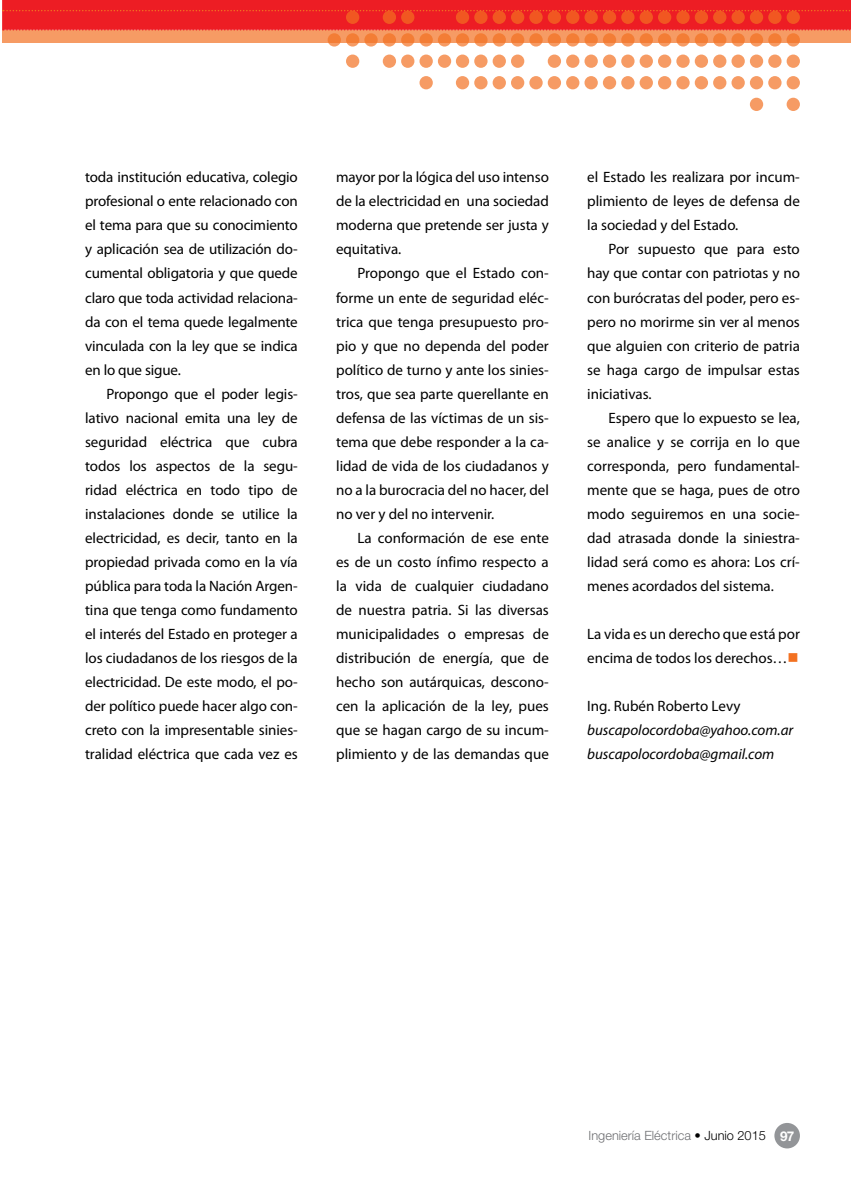
<style>
.page{position:relative;width:851px;height:1191px;background:#fff}
.page>*{position:absolute;margin:0;border:0;box-sizing:border-box;transform-origin:0 0}
.t1{font:15px/24px "Myriad Pro";color:#000;text-align:justify}
.t2{font:italic 15px/24px "Myriad Pro";color:#000}
.t3{font:300 12.75px "Helvetica Neue LT Std";color:#6d6e71}
.s1{color:#f37121}
.s2{color:#000}
.s3{font-weight:700;font-size:13.5px;color:#fff}
</style>
<div class="page">
<div style="left:774px;top:1123px;width:25px;height:25px;background:#939598;border-radius:50%"></div>
<div style="left:2px;top:30px;width:848px;height:13px;background:#f69b64"></div>
<svg style="left:2px;top:0;width:849px;height:31px;background:#ed2326"></svg>
<svg style="left:786px;top:33px;width:13px;height:14px"></svg>
<div style="left:768px;top:11px;width:13px;height:13px;background:#f15721;border-radius:50%"></div>
<svg style="left:749px;top:11px;width:14px;height:13px"></svg>
<svg style="left:786px;top:55px;width:13px;height:13px"></svg>
<svg style="left:786px;top:76px;width:13px;height:13px"></svg>
<svg style="left:786px;top:11px;width:13px;height:13px"></svg>
<div style="left:713px;top:11px;width:13px;height:13px;background:#f15721;border-radius:50%"></div>
<div style="left:694px;top:11px;width:14px;height:13px;background:#f15721;border-radius:50%"></div>
<div style="left:731px;top:11px;width:13px;height:13px;background:#f15721;border-radius:50%"></div>
<div style="left:658px;top:11px;width:13px;height:13px;background:#f15721;border-radius:50%"></div>
<svg style="left:639px;top:11px;width:13px;height:13px"></svg>
<div style="left:676px;top:11px;width:13px;height:13px;background:#f15721;border-radius:50%"></div>
<svg style="left:602px;top:11px;width:14px;height:13px"></svg>
<div style="left:584px;top:11px;width:13px;height:13px;background:#f15721;border-radius:50%"></div>
<div style="left:621px;top:11px;width:13px;height:13px;background:#f15721;border-radius:50%"></div>
<div style="left:547px;top:11px;width:14px;height:13px;background:#f15721;border-radius:50%"></div>
<div style="left:529px;top:11px;width:13px;height:13px;background:#f15721;border-radius:50%"></div>
<div style="left:511px;top:11px;width:13px;height:13px;background:#f15721;border-radius:50%"></div>
<svg style="left:492px;top:11px;width:14px;height:13px"></svg>
<div style="left:474px;top:11px;width:13px;height:13px;background:#f15721;border-radius:50%"></div>
<div style="left:456px;top:11px;width:13px;height:13px;background:#f15721;border-radius:50%"></div>
<div style="left:566px;top:11px;width:13px;height:13px;background:#f15721;border-radius:50%"></div>
<svg style="left:768px;top:33px;width:13px;height:14px"></svg>
<svg style="left:749px;top:33px;width:14px;height:14px"></svg>
<svg style="left:713px;top:33px;width:13px;height:14px"></svg>
<svg style="left:694px;top:33px;width:14px;height:14px"></svg>
<svg style="left:731px;top:33px;width:13px;height:14px"></svg>
<svg style="left:658px;top:33px;width:13px;height:14px"></svg>
<svg style="left:639px;top:33px;width:13px;height:14px"></svg>
<svg style="left:676px;top:33px;width:13px;height:14px"></svg>
<svg style="left:602px;top:33px;width:14px;height:14px"></svg>
<svg style="left:584px;top:33px;width:13px;height:14px"></svg>
<svg style="left:621px;top:33px;width:13px;height:14px"></svg>
<svg style="left:547px;top:33px;width:14px;height:14px"></svg>
<svg style="left:529px;top:33px;width:13px;height:14px"></svg>
<svg style="left:511px;top:33px;width:13px;height:14px"></svg>
<svg style="left:492px;top:33px;width:14px;height:14px"></svg>
<svg style="left:474px;top:33px;width:13px;height:14px"></svg>
<svg style="left:456px;top:33px;width:13px;height:14px"></svg>
<svg style="left:566px;top:33px;width:13px;height:14px"></svg>
<svg style="left:438px;top:33px;width:13px;height:14px"></svg>
<svg style="left:419px;top:33px;width:14px;height:14px"></svg>
<svg style="left:401px;top:33px;width:13px;height:14px"></svg>
<svg style="left:364px;top:33px;width:13px;height:14px"></svg>
<svg style="left:346px;top:33px;width:13px;height:14px"></svg>
<div style="left:346px;top:11px;width:13px;height:13px;background:#f15721;border-radius:50%"></div>
<svg style="left:382px;top:33px;width:14px;height:14px"></svg>
<div style="left:401px;top:11px;width:13px;height:13px;background:#f15721;border-radius:50%"></div>
<div style="left:382px;top:11px;width:14px;height:13px;background:#f15721;border-radius:50%"></div>
<svg style="left:327px;top:33px;width:14px;height:14px"></svg>
<div style="left:768px;top:76px;width:13px;height:13px;background:#f69b64;border-radius:50%"></div>
<svg style="left:749px;top:76px;width:14px;height:13px"></svg>
<svg style="left:749px;top:98px;width:14px;height:13px"></svg>
<div style="left:713px;top:76px;width:13px;height:13px;background:#f69b64;border-radius:50%"></div>
<svg style="left:694px;top:76px;width:14px;height:13px"></svg>
<svg style="left:731px;top:76px;width:13px;height:13px"></svg>
<div style="left:658px;top:76px;width:13px;height:13px;background:#f69b64;border-radius:50%"></div>
<svg style="left:639px;top:76px;width:13px;height:13px"></svg>
<svg style="left:676px;top:76px;width:13px;height:13px"></svg>
<svg style="left:602px;top:76px;width:14px;height:13px"></svg>
<svg style="left:584px;top:76px;width:13px;height:13px"></svg>
<div style="left:621px;top:76px;width:13px;height:13px;background:#f69b64;border-radius:50%"></div>
<svg style="left:547px;top:76px;width:14px;height:13px"></svg>
<svg style="left:529px;top:76px;width:13px;height:13px"></svg>
<div style="left:511px;top:76px;width:13px;height:13px;background:#f69b64;border-radius:50%"></div>
<svg style="left:492px;top:76px;width:14px;height:13px"></svg>
<div style="left:474px;top:76px;width:13px;height:13px;background:#f69b64;border-radius:50%"></div>
<svg style="left:456px;top:76px;width:13px;height:13px"></svg>
<div style="left:566px;top:76px;width:13px;height:13px;background:#f69b64;border-radius:50%"></div>
<svg style="left:419px;top:76px;width:14px;height:13px"></svg>
<svg style="left:768px;top:55px;width:13px;height:13px"></svg>
<svg style="left:749px;top:55px;width:14px;height:13px"></svg>
<div style="left:713px;top:55px;width:13px;height:13px;background:#f69b64;border-radius:50%"></div>
<svg style="left:694px;top:55px;width:14px;height:13px"></svg>
<svg style="left:731px;top:55px;width:13px;height:13px"></svg>
<div style="left:658px;top:55px;width:13px;height:13px;background:#f69b64;border-radius:50%"></div>
<svg style="left:639px;top:55px;width:13px;height:13px"></svg>
<svg style="left:676px;top:55px;width:13px;height:13px"></svg>
<svg style="left:602px;top:55px;width:14px;height:13px"></svg>
<svg style="left:584px;top:55px;width:13px;height:13px"></svg>
<svg style="left:621px;top:55px;width:13px;height:13px"></svg>
<svg style="left:547px;top:55px;width:14px;height:13px"></svg>
<div style="left:511px;top:55px;width:13px;height:13px;background:#f69b64;border-radius:50%"></div>
<svg style="left:492px;top:55px;width:14px;height:13px"></svg>
<svg style="left:474px;top:55px;width:13px;height:13px"></svg>
<div style="left:456px;top:55px;width:13px;height:13px;background:#f69b64;border-radius:50%"></div>
<div style="left:566px;top:55px;width:13px;height:13px;background:#f69b64;border-radius:50%"></div>
<div style="left:438px;top:55px;width:13px;height:13px;background:#f69b64;border-radius:50%"></div>
<svg style="left:419px;top:55px;width:14px;height:13px"></svg>
<div style="left:401px;top:55px;width:13px;height:13px;background:#f69b64;border-radius:50%"></div>
<div style="left:346px;top:55px;width:13px;height:13px;background:#f69b64;border-radius:50%"></div>
<svg style="left:382px;top:55px;width:14px;height:13px"></svg>
<svg style="left:786px;top:98px;width:13px;height:13px"></svg>
<p class="t1" style="left:85px;top:165px;width:214px">toda institución educativa, colegio profesional o ente relacionado con el tema para que su conocimiento y aplicación sea de utilización do&shy;cumental obligatoria y que quede claro que toda actividad relaciona&shy;da con el tema quede legalmente vinculada con la ley que se indica en lo que sigue.</p>
<p class="t1" style="left:85px;top:381px;width:214px;text-indent:21px">Propongo que el poder legis&shy;lativo nacional emita una ley de seguridad eléctrica que cubra todos los aspectos de la segu&shy;ridad eléctrica en todo tipo de instalaciones donde se utilice la electricidad, es decir, tanto en la propiedad privada como en la vía pública para toda la Nación Argen&shy;tina que tenga como fundamento el interés del Estado en proteger a los ciudadanos de los riesgos de la electricidad. De este modo, el po&shy;der político puede hacer algo con&shy;creto con la impresentable sinies&shy;tralidad eléctrica que cada vez es</p>
<p class="t1" style="left:336px;top:165px;width:214px">mayor por la lógica del uso intenso de la electricidad en una sociedad moderna que pretende ser justa y equitativa.</p>
<p class="t1" style="left:336px;top:261px;width:214px;text-indent:21px">Propongo que el Estado con&shy;forme un ente de seguridad eléc&shy;trica que tenga presupuesto pro&shy;pio y que no dependa del poder político de turno y ante los sinies&shy;tros, que sea parte querellante en defensa de las víctimas de un sis&shy;tema que debe responder a la ca&shy;lidad de vida de los ciudadanos y no a la burocracia del no hacer, del no ver y del no intervenir.</p>
<p class="t1" style="left:336px;top:525px;width:214px;text-indent:21px">La conformación de ese ente es de un costo ínfimo respecto a la vida de cualquier ciudadano de nuestra patria. Si las diversas municipalidades o empresas de distribución de energía, que de hecho son autárquicas, descono&shy;cen la aplicación de la ley, pues que se hagan cargo de su incum&shy;plimiento y de las demandas que</p>
<p class="t1" style="left:587px;top:165px;width:214px">el Estado les realizara por incum&shy;plimiento de leyes de defensa de la sociedad y del Estado.</p>
<p class="t1" style="left:587px;top:237px;width:214px;text-indent:21px">Por supuesto que para esto hay que contar con patriotas y no con burócratas del poder, pero es&shy;pero no morirme sin ver al menos que alguien con criterio de patria se haga cargo de impulsar estas iniciativas.</p>
<p class="t1" style="left:587px;top:405px;width:214px;text-indent:21px">Espero que lo expuesto se lea, se analice y se corrija en lo que corresponda, pero fundamental&shy;mente que se haga, pues de otro modo seguiremos en una socie&shy;dad atrasada donde la siniestra&shy;lidad será como es ahora: Los crí&shy;menes acordados del sistema.</p>
<p class="t1" style="left:587px;top:621px;width:214px">La vida es un derecho que está por encima de todos los derechos…<span class="s1">■</span></p>
<p class="t1" style="left:587px;top:693px;width:155px">Ing. Rubén Roberto Levy</p>
<p class="t2" style="left:587px;top:717px;width:208px">buscapolocordoba@yahoo.com.ar buscapolocordoba@gmail.com</p>
<p class="t3" style="left:588px;top:1127px;width:207px">Ingeniería Eléctrica <span class="s2">• Junio 2015</span> <span class="s3">97</span></p>
</div>
